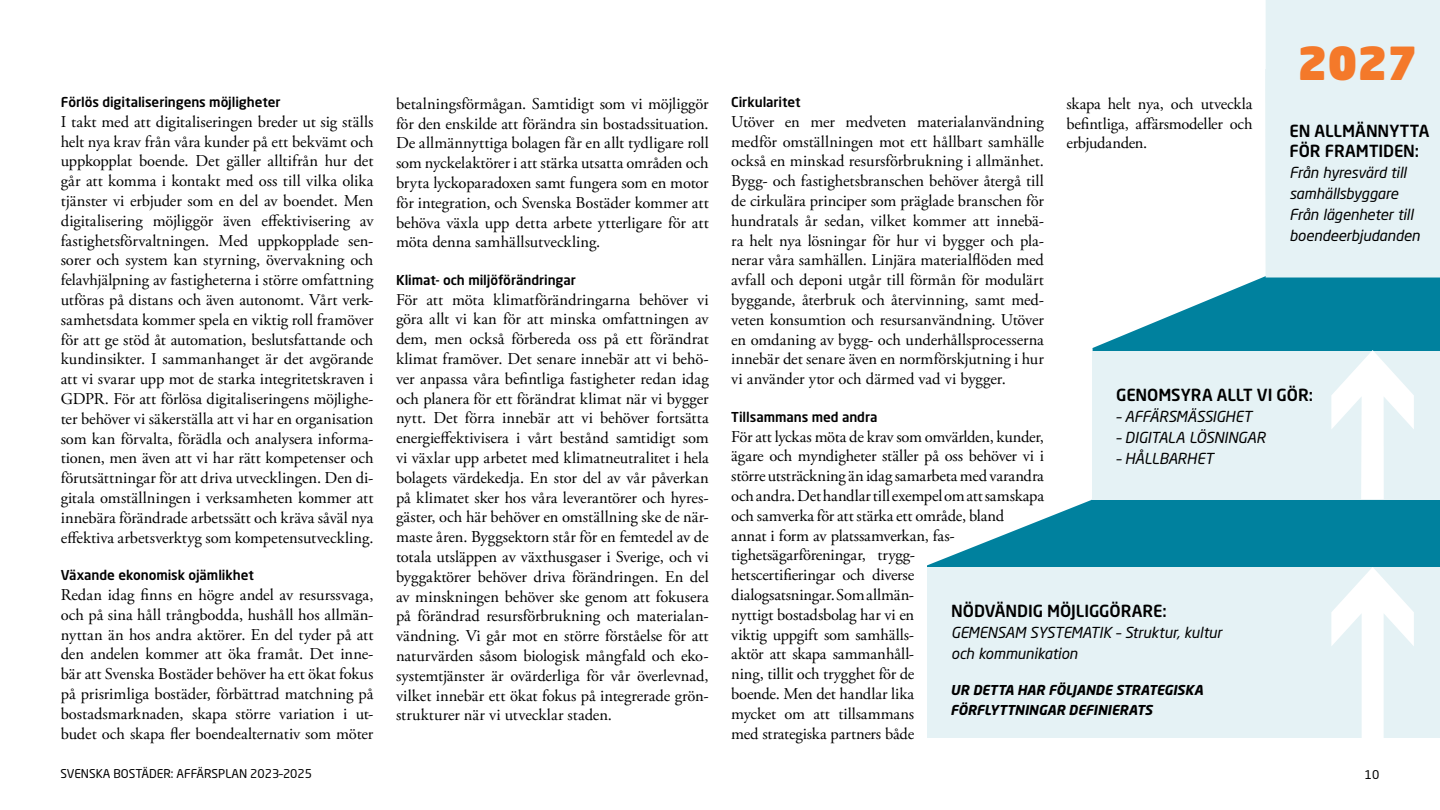
<style>
.page{position:relative;width:1440px;height:810px;background:#fff}
.page>*{position:absolute;margin:0;border:0;box-sizing:border-box;transform-origin:0 0}
.Garamond_10_5_12_25{font:900 45px "Neo Sans Std";color:#f4792a}
.Brödtext_utan-indrag{font:16.5px/19.8px "Adobe Garamond Pro";letter-spacing:-.01em;color:#000;text-align:justify}
.Faktarubrik_ny{font:500 16.5px/19.8px "Neo Sans Std";letter-spacing:-.005em;color:#000}
.Garamond_10_5_12_25-2{font:italic 15px/21px "Neo Sans Std";letter-spacing:-.01em;color:#000}
.Faktarubrik_ny-2{font:500 13.5px "Neo Sans Std";letter-spacing:-.005em;color:#000}
.Tabeller_två_helsida{font:italic 700 13.5px/19.8px "Neo Sans Std";letter-spacing:-.005em;color:#000}
.t1{font:12px "Neo Sans Std";color:#000}
</style>
<div class="page">
<svg style="left:927px;top:69px;width:513px;height:498px"></svg>
<div style="left:1266px;top:0;width:174px;height:278px;background:#e5f2f5"></div>
<div style="left:1093px;top:351px;width:347px;height:148px;background:#e5f2f5"></div>
<div style="left:927px;top:567px;width:513px;height:171px;background:#e5f2f5"></div>
<svg style="left:1331px;top:567px;width:83px;height:171px"></svg>
<svg style="left:1331px;top:350px;width:83px;height:149px"></svg>
<p class="Faktarubrik_ny-2" style="left:61px;top:94px;width:221px">Förlös digitaliseringens möjligheter</p>
<p class="Brödtext_utan-indrag" style="left:61px;top:112px;width:314px">I takt med att digitaliseringen breder ut sig ställs helt nya krav från våra kunder på ett bekvämt och uppkopplat boende. Det gäller alltifrån hur det går att komma i kontakt med oss till vilka olika tjänster vi erbjuder som en del av boendet. Men digitalisering möjliggör även effektivisering av fastighetsförvaltningen. Med uppkopplade sen&shy;sorer och system kan styrning, övervakning och felavhjälpning av fastigheterna i större omfattning utföras på distans och även autonomt. Vårt verk&shy;samhetsdata kommer spela en viktig roll framöver för att ge stöd åt automation, beslutsfattande och kundinsikter. I sammanhanget är det avgörande att vi svarar upp mot de starka integritetskraven i GDPR. För att förlösa digitaliseringens möjlighe&shy;ter behöver vi säkerställa att vi har en organisation som kan förvalta, förädla och analysera informa&shy;tionen, men även att vi har rätt kompetenser och förutsättningar för att driva utvecklingen. Den di&shy;gitala omställningen i verksamheten kommer att innebära förändrade arbetssätt och kräva såväl nya effektiva arbetsverktyg som kompetensutveckling.</p>
<p class="Faktarubrik_ny-2" style="left:61px;top:567px;width:195px">Växande ekonomisk ojämlikhet</p>
<p class="Brödtext_utan-indrag" style="left:61px;top:585px;width:314px">Redan idag finns en högre andel av resurssvaga, och på sina håll trångbodda, hushåll hos allmän&shy;nyttan än hos andra aktörer. En del tyder på att den andelen kommer att öka framåt. Det inne&shy;bär att Svenska Bostäder behöver ha ett ökat fokus på prisrimliga bostäder, förbättrad matchning på bostadsmarknaden, skapa större variation i ut&shy;budet och skapa fler boendealternativ som möter</p>
<p class="Brödtext_utan-indrag" style="left:396px;top:94px;width:314px">betalningsförmågan. Samtidigt som vi möjliggör för den enskilde att förändra sin bostadssituation.<br>De allmännyttiga bolagen får en allt tydligare roll som nyckelaktörer i att stärka utsatta områden och bryta lyckoparadoxen samt fungera som en motor för integration, och Svenska Bostäder kommer att behöva växla upp detta arbete ytterligare för att möta denna samhällsutveckling.</p>
<p class="Faktarubrik_ny-2" style="left:396px;top:271px;width:181px">Klimat- och miljöförändringar</p>
<p class="Brödtext_utan-indrag" style="left:396px;top:290px;width:314px">För att möta klimatförändringarna behöver vi göra allt vi kan för att minska omfattningen av dem, men också förbereda oss på ett förändrat klimat framöver. Det senare innebär att vi behö&shy;ver anpassa våra befintliga fastigheter redan idag och planera för ett förändrat klimat när vi bygger nytt. Det förra innebär att vi behöver fortsätta energieffektivisera i vårt bestånd samtidigt som vi växlar upp arbetet med klimatneutralitet i hela bolagets värdekedja. En stor del av vår påverkan på klimatet sker hos våra leverantörer och hyres&shy;gäster, och här behöver en omställning ske de när&shy;maste åren. Byggsektorn står för en femtedel av de totala utsläppen av växthusgaser i Sverige, och vi byggaktörer behöver driva förändringen. En del av minskningen behöver ske genom att fokusera på förändrad resursförbrukning och materialan&shy;vändning. Vi går mot en större förståelse för att naturvärden såsom biologisk mångfald och eko&shy;systemtjänster är ovärderliga för vår överlevnad, vilket innebär ett ökat fokus på integrerade grön&shy;strukturer när vi utvecklar staden.</p>
<p class="Garamond_10_5_12_25" style="left:1298px;top:34px;width:121px">2027</p>
<p class="Faktarubrik_ny-2" style="left:731px;top:94px;width:71px">Cirkularitet</p>
<p class="Brödtext_utan-indrag" style="left:731px;top:112px;width:314px">Utöver en mer medveten materialanvändning medför omställningen mot ett hållbart samhälle också en minskad resursförbrukning i allmänhet.<br>Bygg- och fastighetsbranschen behöver återgå till de cirkulära principer som präglade branschen för hundratals år sedan, vilket kommer att innebä&shy;ra helt nya lösningar för hur vi bygger och pla&shy;nerar våra samhällen. Linjära materialflöden med avfall och deponi utgår till förmån för modulärt byggande, återbruk och återvinning, samt med&shy;veten konsumtion och resursanvändning. Utöver en omdaning av bygg- och underhållsprocesserna innebär det senare även en normförskjutning i hur vi använder ytor och därmed vad vi bygger.</p>
<p class="Faktarubrik_ny-2" style="left:731px;top:408px;width:148px">Tillsammans med andra</p>
<p class="Brödtext_utan-indrag" style="left:731px;top:427px;width:314px;text-align:left">För att lyckas möta de krav som omvärlden, kunder, ägare och myndigheter ställer på oss behöver vi i större utsträckning än idag samarbeta med varandra och andra. Det handlar till exempel om att samskapa och samverka för att stärka ett område, bland<br>annat i form av platssamverkan, fas&shy;tighetsägarföreningar, trygg-<br>hetscertifieringar och diverse<br>dialogsatsningar. Som allmän-<br>nyttigt bostadsbolag har vi en<br>viktig uppgift som samhälls-<br>aktör att skapa sammanhåll-<br>ning, tillit och trygghet för de<br>boende. Men det handlar lika<br>mycket om att tillsammans<br>med strategiska partners både</p>
<p class="Brödtext_utan-indrag" style="left:1066px;top:94px;width:187px">skapa helt nya, och utveckla befintliga, affärsmodeller och erbjudanden.</p>
<p class="Faktarubrik_ny" style="left:1290px;top:121px;width:141px">EN ALLMÄNNYTTA<br>FÖR FRAMTIDEN:</p>
<p class="Garamond_10_5_12_25-2" style="left:1290px;top:162px;width:119px">Från hyresvärd till samhällsbyggare</p>
<p class="Garamond_10_5_12_25-2" style="left:1290px;top:204px;width:132px">Från lägenheter till boendeerbjudanden</p>
<p class="Faktarubrik_ny" style="left:1116px;top:385px;width:198px">GENOMSYRA ALLT VI GÖR:</p>
<p class="Garamond_10_5_12_25-2" style="left:1116px;top:406px;width:137px">– AFFÄRSMÄSSIGHET</p>
<p class="Garamond_10_5_12_25-2" style="left:1116px;top:427px;width:151px">– DIGITALA LÖSNINGAR</p>
<p class="Garamond_10_5_12_25-2" style="left:1116px;top:448px;width:99px">– HÅLLBARHET</p>
<p class="Faktarubrik_ny" style="left:951px;top:600px;width:217px">NÖDVÄNDIG MÖJLIGGÖRARE:</p>
<p class="Garamond_10_5_12_25-2" style="left:951px;top:621px;width:272px">GEMENSAM SYSTEMATIK – Struktur, kultur och kommunikation</p>
<p class="Tabeller_två_helsida" style="left:951px;top:680px;width:254px">UR DETTA HAR FÖLJANDE STRATEGISKA<br>FÖRFLYTTNINGAR DEFINIERATS</p>
<p class="t1" style="left:61px;top:767px;width:253px">SVENSKA BOSTÄDER: AFFÄRSPLAN 2023–2025</p>
<p class="t1" style="left:1365px;top:767px;width:16px">10</p>
</div>
